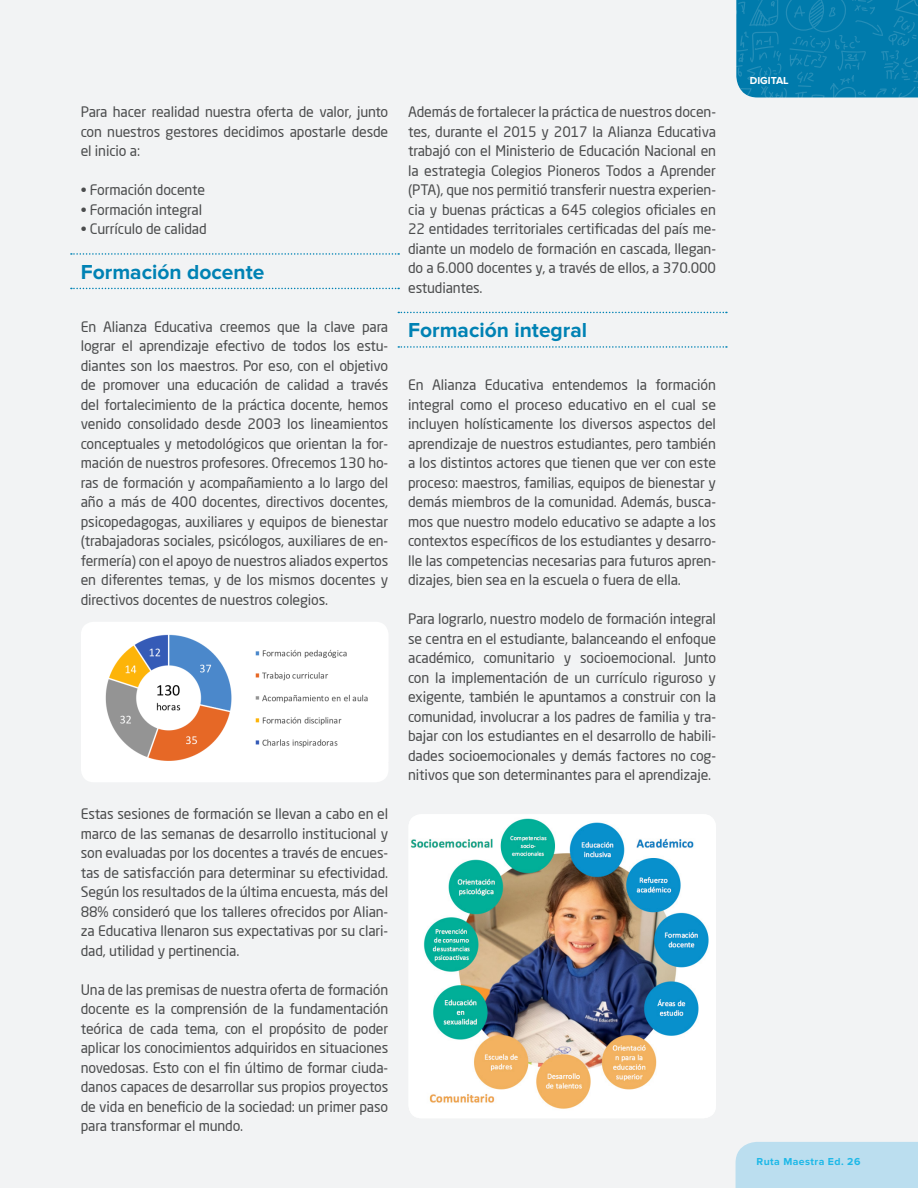
<style>
.page{position:relative;width:918px;height:1188px;background:#f2f3f4}
.page>*{position:absolute;margin:0;border:0;box-sizing:border-box;transform-origin:0 0}
.T2_-_ESP{font:700 21px "Proxima Nova";color:#0082b4}
.Body_-_ESP{font:14.25px/19.5px "Neo Sans Pro";letter-spacing:-.01em;color:#4b4c4d;text-align:justify}
.t1{font:700 10.5px "Proxima Nova";letter-spacing:.04em;color:#1fc2f3}
.t2{font:700 10.5px "Proxima Nova";color:#fff}
</style>
<div class="page">
<svg style="left:71px;top:253px;width:328px;height:2px"></svg>
<svg style="left:71px;top:288px;width:328px;height:1px"></svg>
<svg style="left:398px;top:312px;width:329px;height:1px"></svg>
<svg style="left:398px;top:346px;width:329px;height:2px"></svg>
<div style="left:81px;top:622px;width:307px;height:160px;background:#fff;border-radius:13px"></div>
<img style="left:105px;top:634px;width:263px;height:127px">
<img style="left:409px;top:814px;width:307px;height:304px">
<svg style="left:736px;top:0;width:182px;height:98px;background:#087fae"></svg>
<div style="left:736px;top:1142px;width:182px;height:46px;background:#bbdeef"></div>
<p class="Body_-_ESP" style="left:81px;top:102px;width:309px">Para hacer realidad nuestra oferta de valor, junto con nuestros gestores decidimos apostarle desde el inicio a:</p>
<p class="Body_-_ESP" style="left:81px;top:180px;width:126px">• Formación docente</p>
<p class="Body_-_ESP" style="left:81px;top:199px;width:123px">• Formación integral</p>
<p class="Body_-_ESP" style="left:81px;top:219px;width:127px">• Currículo de calidad</p>
<p class="T2_-_ESP" style="left:81px;top:260px;width:185px">Formación docente</p>
<p class="Body_-_ESP" style="left:81px;top:316px;width:309px">En Alianza Educativa creemos que la clave para lograr el aprendizaje efectivo de todos los estu&shy;diantes son los maestros. Por eso, con el objetivo de promover una educación de calidad a través del fortalecimiento de la práctica docente, hemos venido consolidado desde 2003 los lineamientos conceptuales y metodológicos que orientan la for&shy;mación de nuestros profesores. Ofrecemos 130 ho&shy;ras de formación y acompañamiento a lo largo del año a más de 400 docentes, directivos docentes, psicopedagogas, auxiliares y equipos de bienestar (trabajadoras sociales, psicólogos, auxiliares de en&shy;fermería) con el apoyo de nuestros aliados expertos en diferentes temas, y de los mismos docentes y directivos docentes de nuestros colegios.</p>
<p class="Body_-_ESP" style="left:81px;top:804px;width:309px">Estas sesiones de formación se llevan a cabo en el marco de las semanas de desarrollo institucional y son evaluadas por los docentes a través de encues&shy;tas de satisfacción para determinar su efectividad.<br>Según los resultados de la última encuesta, más del 88% consideró que los talleres ofrecidos por Alian&shy;za Educativa llenaron sus expectativas por su clari&shy;dad, utilidad y pertinencia.</p>
<p class="Body_-_ESP" style="left:81px;top:979px;width:309px">Una de las premisas de nuestra oferta de formación docente es la comprensión de la fundamentación teórica de cada tema, con el propósito de poder aplicar los conocimientos adquiridos en situaciones novedosas. Esto con el fin último de formar ciuda&shy;danos capaces de desarrollar sus propios proyectos de vida en beneficio de la sociedad: un primer paso para transformar el mundo.</p>
<p class="Body_-_ESP" style="left:408px;top:102px;width:309px">Además de fortalecer la práctica de nuestros docen&shy;tes, durante el 2015 y 2017 la Alianza Educativa trabajó con el Ministerio de Educación Nacional en la estrategia Colegios Pioneros Todos a Aprender (PTA), que nos permitió transferir nuestra experien&shy;cia y buenas prácticas a 645 colegios oficiales en 22 entidades territoriales certificadas del país me&shy;diante un modelo de formación en cascada, llegan&shy;do a 6.000 docentes y, a través de ellos, a 370.000 estudiantes.</p>
<p class="T2_-_ESP" style="left:408px;top:318px;width:181px">Formación integral</p>
<p class="Body_-_ESP" style="left:408px;top:375px;width:309px">En Alianza Educativa entendemos la formación integral como el proceso educativo en el cual se incluyen holísticamente los diversos aspectos del aprendizaje de nuestros estudiantes, pero también a los distintos actores que tienen que ver con este proceso: maestros, familias, equipos de bienestar y demás miembros de la comunidad. Además, busca&shy;mos que nuestro modelo educativo se adapte a los contextos específicos de los estudiantes y desarro&shy;lle las competencias necesarias para futuros apren&shy;dizajes, bien sea en la escuela o fuera de ella.</p>
<p class="Body_-_ESP" style="left:408px;top:609px;width:309px">Para lograrlo, nuestro modelo de formación integral se centra en el estudiante, balanceando el enfoque académico, comunitario y socioemocional. Junto con la implementación de un currículo riguroso y exigente, también le apuntamos a construir con la comunidad, involucrar a los padres de familia y tra&shy;bajar con los estudiantes en el desarrollo de habili&shy;dades socioemocionales y demás factores no cog&shy;nitivos que son determinantes para el aprendizaje.</p>
<p class="t2" style="left:750px;top:74px;width:40px">DIGITAL</p>
<p class="t1" style="left:757px;top:1156px;width:105px">Ruta Maestra Ed. 26</p>
</div>
